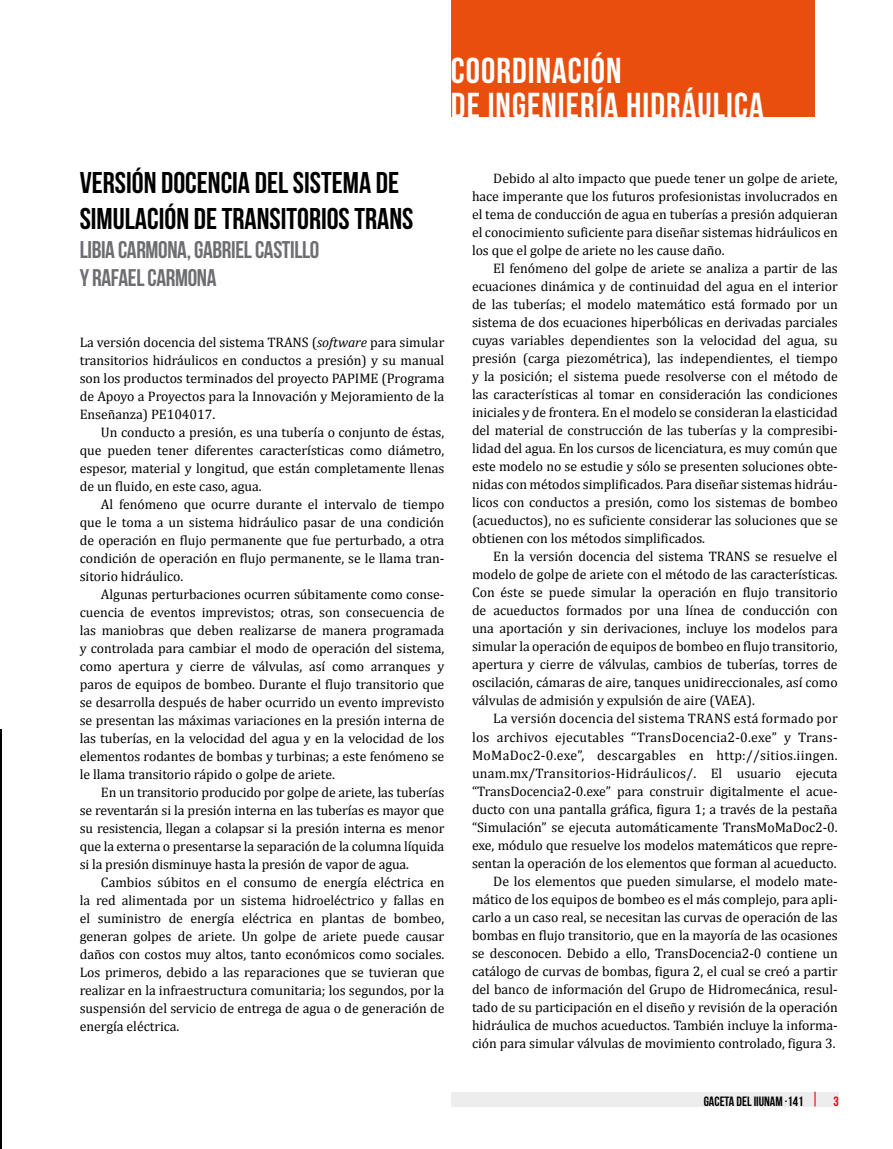
<style>
.page{position:relative;width:893px;height:1149px;background:#fff}
.page>*{position:absolute;margin:0;border:0;box-sizing:border-box;transform-origin:0 0}
.t1{font:700 36px/34.5px "Bebas Neue";letter-spacing:.03em;color:#fff}
.t2{font:700 30px/36px "Bebas Neue";color:#000}
.t3{font:700 24px/28.8px "Bebas Neue";letter-spacing:-.015em;color:#6d6e71}
.t4{font:13.8px/18px "Cambria";letter-spacing:-.005em;color:#000;text-align:justify}
.t5{font:700 13.5px "Bebas Neue";color:#000}
.t6{font:700 13.5px "Bebas Neue";color:#e30613}
.s1{font-style:italic}
</style>
<div class="page">
<svg style="left:451px;top:1091px;width:388px;height:15px;background:#eeeded"></svg>
<div style="left:451px;top:0;width:363px;height:117px;background:#e94e0f"></div>
<hr style="left:0;top:729px;width:1px;height:419px;background:#000">
<h1 class="t1" style="left:451px;top:53px;width:314px">COORDINACIÓN<br>DE INGENIERÍA HIDRÁULICA</h1>
<h2 class="t2" style="left:80px;top:164px;width:335px">VERSIÓN DOCENCIA DEL SISTEMA DE<br>SIMULACIÓN DE TRANSITORIOS TRANS</h2>
<h3 class="t3" style="left:80px;top:234px;width:241px">LIBIA CARMONA, GABRIEL CASTILLO<br>Y RAFAEL CARMONA</h3>
<p class="t4" style="left:80px;top:333px;width:366px">La versión docencia del sistema TRANS (<span class="s1">software</span> para simular transitorios hidráulicos en conductos a presión) y su manual son los productos terminados del proyecto PAPIME (Programa de Apoyo a Proyectos para la Innovación y Mejoramiento de la Enseñanza) PE104017.</p>
<p class="t4" style="left:80px;top:423px;width:366px;text-indent:21px">Un conducto a presión, es una tubería o conjunto de éstas, que pueden tener diferentes características como diámetro, espesor, material y longitud, que están completamente llenas de un fluido, en este caso, agua.</p>
<p class="t4" style="left:80px;top:495px;width:366px;text-indent:21px">Al fenómeno que ocurre durante el intervalo de tiempo que le toma a un sistema hidráulico pasar de una condición de operación en flujo permanente que fue perturbado, a otra condición de operación en flujo permanente, se le llama tran&shy;sitorio hidráulico.</p>
<p class="t4" style="left:80px;top:585px;width:366px;text-indent:21px">Algunas perturbaciones ocurren súbitamente como conse&shy;cuencia de eventos imprevistos; otras, son consecuencia de las maniobras que deben realizarse de manera programada y controlada para cambiar el modo de operación del sistema, como apertura y cierre de válvulas, así como arranques y paros de equipos de bombeo. Durante el flujo transitorio que se desarrolla después de haber ocurrido un evento imprevisto se presentan las máximas variaciones en la presión interna de las tuberías, en la velocidad del agua y en la velocidad de los elementos rodantes de bombas y turbinas; a este fenómeno se le llama transitorio rápido o golpe de ariete.</p>
<p class="t4" style="left:80px;top:783px;width:366px;text-indent:21px">En un transitorio producido por golpe de ariete, las tuberías se reventarán si la presión interna en las tuberías es mayor que su resistencia, llegan a colapsar si la presión interna es menor que la externa o presentarse la separación de la columna líquida si la presión disminuye hasta la presión de vapor de agua.</p>
<p class="t4" style="left:80px;top:873px;width:366px;text-indent:21px">Cambios súbitos en el consumo de energía eléctrica en la red alimentada por un sistema hidroeléctrico y fallas en el suministro de energía eléctrica en plantas de bombeo, generan golpes de ariete. Un golpe de ariete puede causar daños con costos muy altos, tanto económicos como sociales.<br>Los primeros, debido a las reparaciones que se tuvieran que realizar en la infraestructura comunitaria; los segundos, por la suspensión del servicio de entrega de agua o de generación de energía eléctrica.</p>
<p class="t4" style="left:472px;top:169px;width:367px;text-indent:21px">Debido al alto impacto que puede tener un golpe de ariete, hace imperante que los futuros profesionistas involucrados en el tema de conducción de agua en tuberías a presión adquieran el conocimiento suficiente para diseñar sistemas hidráulicos en los que el golpe de ariete no les cause daño.</p>
<p class="t4" style="left:472px;top:259px;width:367px;text-indent:21px">El fenómeno del golpe de ariete se analiza a partir de las ecuaciones dinámica y de continuidad del agua en el interior de las tuberías; el modelo matemático está formado por un sistema de dos ecuaciones hiperbólicas en derivadas parciales cuyas variables dependientes son la velocidad del agua, su presión (carga piezométrica), las independientes, el tiempo y la posición; el sistema puede resolverse con el método de las características al tomar en consideración las condiciones iniciales y de frontera. En el modelo se consideran la elasticidad del material de construcción de las tuberías y la compresibi&shy;lidad del agua. En los cursos de licenciatura, es muy común que este modelo no se estudie y sólo se presenten soluciones obte&shy;nidas con métodos simplificados. Para diseñar sistemas hidráu&shy;licos con conductos a presión, como los sistemas de bombeo (acueductos), no es suficiente considerar las soluciones que se obtienen con los métodos simplificados.</p>
<p class="t4" style="left:472px;top:547px;width:367px;text-indent:21px">En la versión docencia del sistema TRANS se resuelve el modelo de golpe de ariete con el método de las características.<br>Con éste se puede simular la operación en flujo transitorio de acueductos formados por una línea de conducción con una aportación y sin derivaciones, incluye los modelos para simular la operación de equipos de bombeo en flujo transitorio, apertura y cierre de válvulas, cambios de tuberías, torres de oscilación, cámaras de aire, tanques unidireccionales, así como válvulas de admisión y expulsión de aire (VAEA).</p>
<p class="t4" style="left:472px;top:709px;width:367px;text-align:right">La versión docencia del sistema TRANS está formado por<br>los archivos ejecutables “TransDocencia2-0.exe” y Trans-MoMaDoc2-0.exe”, descargables en http://sitios.iingen. unam.mx/Transitorios-Hidráulicos/. El usuario ejecuta “TransDocencia2-0.exe” para construir digitalmente el acue&shy;ducto con una pantalla gráfica, figura 1; a través de la pestaña “Simulación” se ejecuta automáticamente TransMoMaDoc2-0. exe, módulo que resuelve los modelos matemáticos que repre&shy;sentan la operación de los elementos que forman al acueducto.<br>De los elementos que pueden simularse, el modelo mate&shy;mático de los equipos de bombeo es el más complejo, para apli&shy;carlo a un caso real, se necesitan las curvas de operación de las bombas en flujo transitorio, que en la mayoría de las ocasiones se desconocen. Debido a ello, TransDocencia2-0 contiene un catálogo de curvas de bombas, figura 2, el cual se creó a partir del banco de información del Grupo de Hidromecánica, resul&shy;tado de su participación en el diseño y revisión de la operación hidráulica de muchos acueductos. También incluye la informa&shy;ción para simular válvulas de movimiento controlado, figura 3.</p>
<p class="t5" style="left:704px;top:1093px;width:101px">GACETA DEL IIUNAM ·141</p>
<p class="t6" style="left:833px;top:1093px;width:7px">3</p>
</div>
